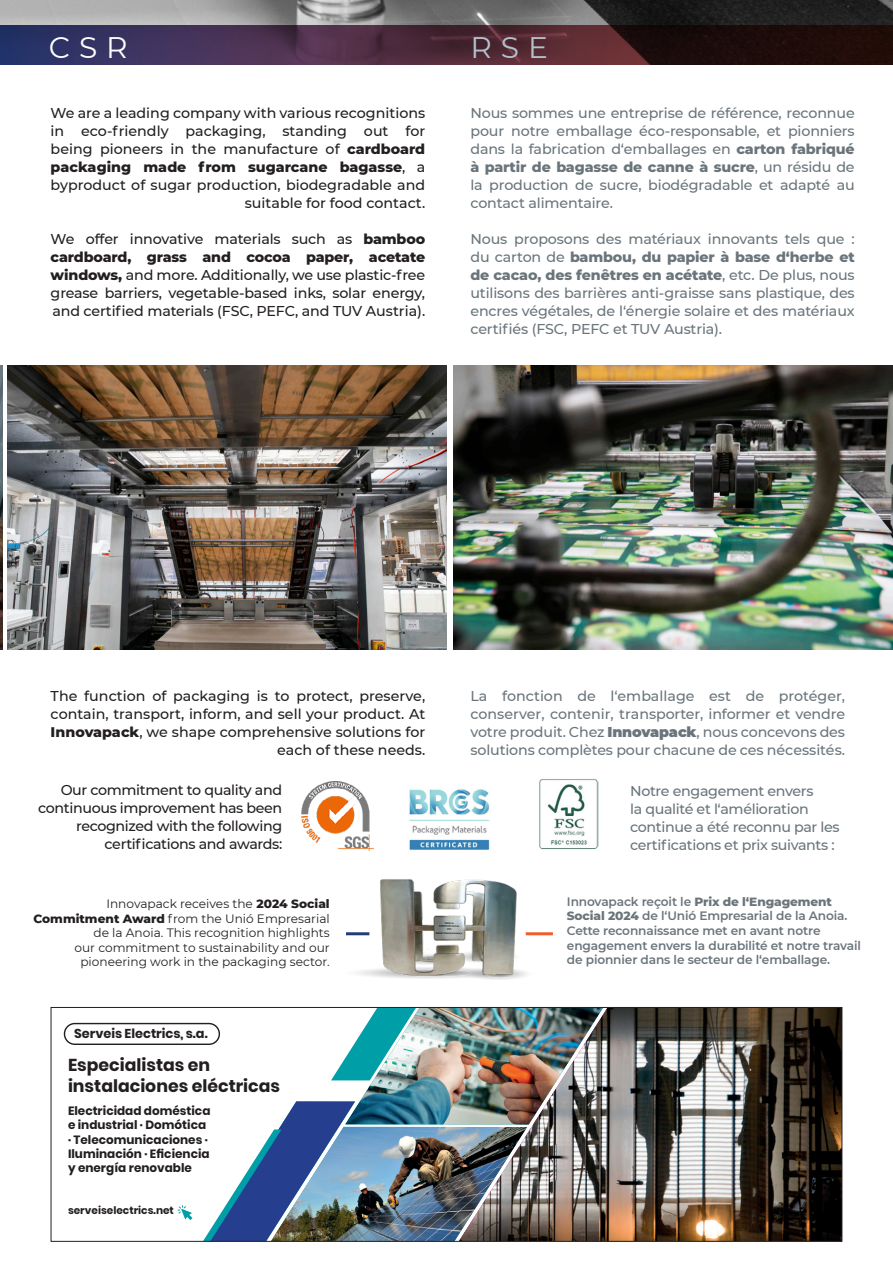
<style>
.page{position:relative;width:893px;height:1263px;background:#fff}
.page>*{position:absolute;margin:0;border:0;box-sizing:border-box;transform-origin:0 0}
.t1{font:29.7px "Montserrat";color:#fff}
.t2{font:29.7px "Montserrat";color:#b1c2cb}
.t3{font:700 17.25px/20.7px "Poppins";color:#231f20}
.t4{font:500 14.25px/18px "Montserrat";letter-spacing:-.01em;color:#6a757b;text-align:justify}
.t5{font:500 14.25px/18px "Montserrat";color:#231f20;text-align:right}
.t6{font:500 14.25px/18px "Montserrat";letter-spacing:-.025em;color:#231f20;text-align:right}
.t7{font:700 12.9px "Poppins";color:#231f20}
.t8{font:600 12.15px/14.5px "Montserrat";letter-spacing:-.01em;color:#6a757b}
.t9{font:12.15px/14.5px "Montserrat";color:#231f20;text-align:right}
.t10{font:700 12px/14.4px "Poppins";color:#231f20}
.t11{font:700 10.5px "Poppins";color:#231f20}
.s1{font-weight:800}
.s2{font-weight:900}
</style>
<div class="page">
<img style="left:0;top:0;width:893px;height:26px">
<svg style="left:0;top:26px;width:893px;height:38px;background:#3c2537"></svg>
<img style="left:0;top:365px;width:2px;height:284px">
<img style="left:8px;top:365px;width:438px;height:284px">
<img style="left:453px;top:365px;width:440px;height:284px">
<img style="left:603px;top:1009px;width:237px;height:231px">
<div style="left:64px;top:1023px;width:156px;height:22px;border:1px solid #231f20;border-radius:10px"></div>
<img style="left:203px;top:1009px;width:400px;height:231px">
<img style="left:271px;top:1127px;width:256px;height:113px">
<svg style="left:178px;top:1205px;width:14px;height:15px"></svg>
<div style="left:51px;top:1007px;width:791px;height:235px;border:1px solid #231f20"></div>
<img style="left:301px;top:781px;width:73px;height:69px">
<img style="left:539px;top:779px;width:60px;height:71px">
<img style="left:409px;top:789px;width:81px;height:61px">
<img style="left:357px;top:970px;width:7px;height:5px">
<hr style="left:346px;top:932px;width:23px;height:3px;background:#243a79">
<hr style="left:526px;top:932px;width:27px;height:3px;background:#f15d2a">
<img style="left:364px;top:879px;width:167px;height:101px">
<p class="t1" style="left:49px;top:27px;width:80px">CSR</p>
<p class="t2" style="left:470px;top:27px;width:79px">RSE</p>
<p class="t5" style="left:51px;top:104px;width:376px">We are a leading company with various recognitions in eco-friendly packaging, standing out for being pioneers in the manufacture of <span class="s1">cardboard packaging made from sugarcane bagasse</span>, a byproduct of sugar production, biodegradable and suitable for food contact.</p>
<p class="t5" style="left:51px;top:230px;width:376px;text-align:justify">We offer innovative materials such as <span class="s1">bamboo cardboard, grass and cocoa paper, acetate windows,</span> and more. Additionally, we use plastic-free grease barriers, vegetable-based inks, solar energy, and certified materials (FSC, PEFC, and TUV Austria).</p>
<p class="t4" style="left:470px;top:104px;width:386px">Nous sommes une entreprise de référence, reconnue pour notre emballage éco-responsable, et pionniers dans la fabrication d‘emballages en <span class="s1">carton fabriqué à partir de bagasse de canne à sucre</span>, un résidu de la production de sucre, biodégradable et adapté au contact alimentaire.</p>
<p class="t4" style="left:470px;top:230px;width:386px">Nous proposons des matériaux innovants tels que : du carton de <span class="s1">bambou, du papier à base d‘herbe et de cacao, des fenêtres en acétate</span>, etc. De plus, nous utilisons des barrières anti-graisse sans plastique, des encres végétales, de l‘énergie solaire et des matériaux certifiés (FSC, PEFC et TUV Austria).</p>
<p class="t5" style="left:51px;top:686px;width:376px">The function of packaging is to protect, preserve, contain, transport, inform, and sell your product. At <span class="s1">Innovapack</span>, we shape comprehensive solutions for each of these needs.</p>
<p class="t4" style="left:470px;top:686px;width:376px">La fonction de l‘emballage est de protéger, conserver, contenir, transporter, informer et vendre votre produit. Chez <span class="s2">Innovapack</span>, nous concevons des solutions complètes pour chacune de ces nécessités.</p>
<p class="t6" style="left:38px;top:781px;width:246px">Our commitment to quality and continuous improvement has been recognized with the following certifications and awards:</p>
<p class="t4" style="left:630px;top:782px;width:211px;text-align:left">Notre engagement envers<br>la qualité et l‘amélioration continue a été reconnu par les certifications et prix suivants :</p>
<p class="t9" style="left:33px;top:896px;width:298px">Innovapack receives the <span class="s1">2024 Social Commitment Award</span> from the Unió Empresarial de la Anoia. This recognition highlights<br>our commitment to sustainability and our pioneering work in the packaging sector.</p>
<p class="t8" style="left:567px;top:894px;width:296px">Innovapack reçoit le <span class="s1">Prix de l‘Engagement Social 2024</span> de l‘Unió Empresarial de la Anoia.<br>Cette reconnaissance met en avant notre engagement envers la durabilité et notre travail de pionnier dans le secteur de l‘emballage.</p>
<p class="t7" style="left:74px;top:1026px;width:135px">Serveis Electrics, s.a.</p>
<p class="t3" style="left:68px;top:1055px;width:214px">Especialistas en instalaciones eléctricas</p>
<p class="t10" style="left:68px;top:1103px;width:144px">Electricidad doméstica e industrial · Domótica · Telecomunicaciones ·<br>Iluminación · Eficiencia y energía renovable</p>
<p class="t11" style="left:68px;top:1204px;width:107px">serveiselectrics.net</p>
</div>
